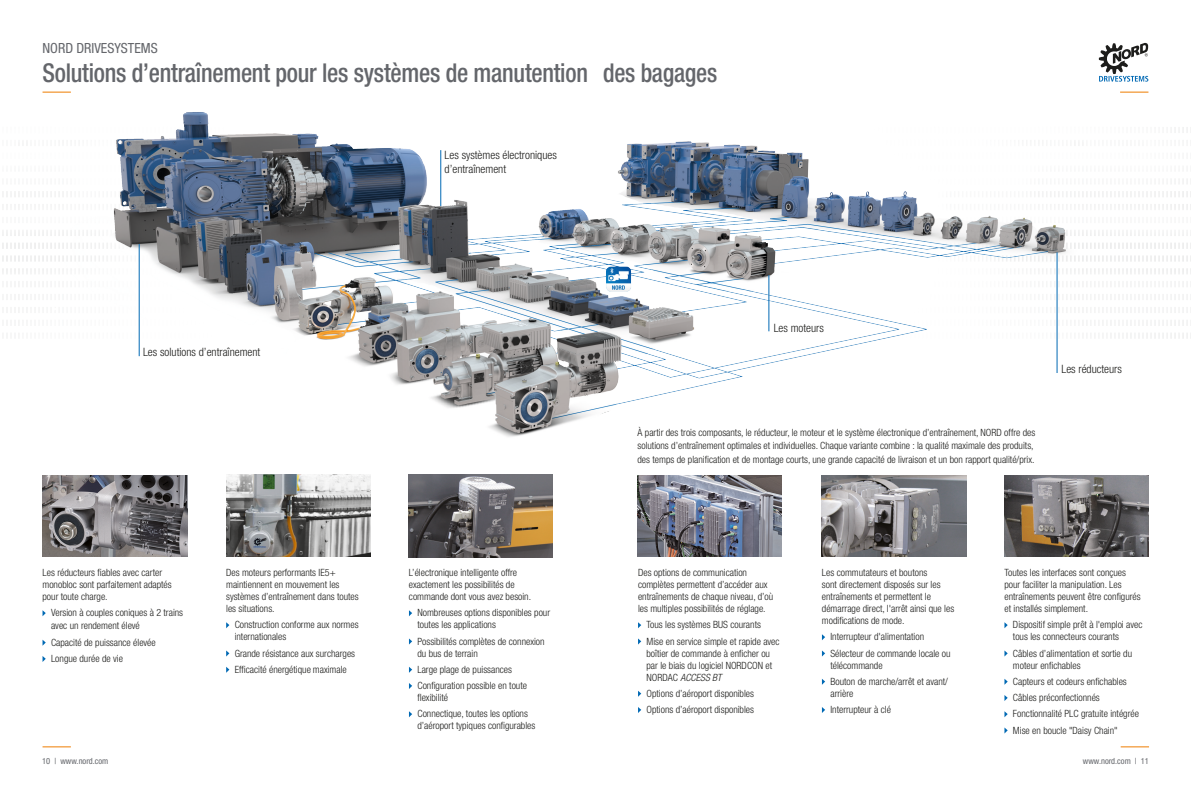
<style>
.page{position:relative;width:1191px;height:792px;background:#fff}
.page>*{position:absolute;margin:0;border:0;box-sizing:border-box;transform-origin:0 0}
.t1{font:500 condensed 26px "Helvetica Neue LT Std";letter-spacing:-.01em;color:#64666b;scale:.93 1}
.t2{font:condensed 14px "Helvetica Neue LT Std";color:#64666b}
.t3{font:300 condensed 11.5px/13.8px "Helvetica Neue LT Std";color:#1d1d1b}
.Absatzformat_1{font:300 condensed 10px/12px "Helvetica Neue LT Std";color:#1d1d1b}
.t4{font:condensed 8.5px "Helvetica Neue LT Std";color:#64666b}
.s1{font-style:italic}
</style>
<div class="page">
<svg style="left:43px;top:746px;width:28px;height:1px"></svg>
<svg style="left:43px;top:92px;width:28px;height:1px"></svg>
<svg style="left:1120px;top:92px;width:28px;height:1px"></svg>
<svg style="left:1120px;top:746px;width:29px;height:1px"></svg>
<svg style="left:1098px;top:43px;width:50px;height:39px"></svg>
<img style="left:55px;top:112px;width:1065px;height:325px">
<img style="left:226px;top:475px;width:144px;height:82px">
<img style="left:42px;top:475px;width:145px;height:82px">
<img style="left:822px;top:475px;width:144px;height:82px">
<img style="left:637px;top:475px;width:144px;height:82px">
<img style="left:409px;top:475px;width:144px;height:82px">
<img style="left:1004px;top:475px;width:144px;height:82px">
<svg style="left:43px;top:610px;width:3px;height:6px"></svg>
<svg style="left:43px;top:656px;width:3px;height:6px"></svg>
<svg style="left:226px;top:622px;width:3px;height:6px"></svg>
<svg style="left:226px;top:650px;width:3px;height:7px"></svg>
<svg style="left:226px;top:667px;width:3px;height:6px"></svg>
<svg style="left:409px;top:610px;width:3px;height:6px"></svg>
<svg style="left:409px;top:638px;width:3px;height:7px"></svg>
<svg style="left:409px;top:667px;width:3px;height:6px"></svg>
<svg style="left:409px;top:683px;width:3px;height:6px"></svg>
<svg style="left:409px;top:711px;width:3px;height:6px"></svg>
<svg style="left:638px;top:622px;width:3px;height:6px"></svg>
<svg style="left:638px;top:638px;width:3px;height:7px"></svg>
<svg style="left:638px;top:691px;width:3px;height:6px"></svg>
<svg style="left:638px;top:707px;width:3px;height:6px"></svg>
<svg style="left:1004px;top:622px;width:3px;height:6px"></svg>
<svg style="left:1004px;top:650px;width:3px;height:7px"></svg>
<svg style="left:1004px;top:679px;width:3px;height:6px"></svg>
<svg style="left:1004px;top:695px;width:3px;height:6px"></svg>
<svg style="left:1004px;top:711px;width:3px;height:6px"></svg>
<svg style="left:1004px;top:728px;width:3px;height:6px"></svg>
<svg style="left:822px;top:634px;width:3px;height:6px"></svg>
<svg style="left:822px;top:650px;width:3px;height:7px"></svg>
<svg style="left:822px;top:679px;width:3px;height:6px"></svg>
<svg style="left:822px;top:707px;width:3px;height:6px"></svg>
<hr style="left:440px;top:150px;width:1px;height:56px;background:#0069b4">
<hr style="left:139px;top:244px;width:1px;height:112px;background:#0069b4">
<hr style="left:768px;top:275px;width:1px;height:56px;background:#0069b4">
<hr style="left:1056px;top:252px;width:1px;height:121px;background:#0069b4">
<h2 class="t2" style="left:43px;top:40px;width:117px">NORD DRIVESYSTEMS</h2>
<h1 class="t1" style="left:43px;top:57px;width:727px">Solutions d’entraînement pour les systèmes de manutention des bagages</h1>
<p class="t3" style="left:143px;top:345px;width:119px">Les solutions d’entraînement</p>
<p class="t3" style="left:444px;top:148px;width:114px">Les systèmes électroniques d’entraînement</p>
<p class="Absatzformat_1" style="left:43px;top:566px;width:131px">Les réducteurs fiables avec carter monobloc sont parfaitement adaptés pour toute charge.</p>
<p class="Absatzformat_1" style="left:51px;top:606px;width:134px;line-height:13.2px">Version à couples coniques à 2 trains avec un rendement élevé</p>
<p class="Absatzformat_1" style="left:51px;top:636px;width:106px">Capacité de puissance élevée</p>
<p class="Absatzformat_1" style="left:51px;top:652px;width:73px">Longue durée de vie</p>
<p class="Absatzformat_1" style="left:226px;top:566px;width:134px">Des moteurs performants IE5+ maintiennent en mouvement les systèmes d’entraînement dans toutes les situations.</p>
<p class="Absatzformat_1" style="left:235px;top:619px;width:125px">Construction conforme aux normes internationales</p>
<p class="Absatzformat_1" style="left:235px;top:647px;width:122px">Grande résistance aux surcharges</p>
<p class="Absatzformat_1" style="left:235px;top:663px;width:114px">Efficacité énergétique maximale</p>
<p class="Absatzformat_1" style="left:409px;top:566px;width:124px">L’électronique intelligente offre exactement les possibilités de commande dont vous avez besoin.</p>
<p class="Absatzformat_1" style="left:417px;top:607px;width:134px">Nombreuses options disponibles pour toutes les applications</p>
<p class="Absatzformat_1" style="left:417px;top:635px;width:129px">Possibilités complètes de connexion du bus de terrain</p>
<p class="Absatzformat_1" style="left:417px;top:663px;width:96px">Large plage de puissances</p>
<p class="Absatzformat_1" style="left:417px;top:679px;width:111px">Configuration possible en toute flexibilité</p>
<p class="Absatzformat_1" style="left:417px;top:708px;width:119px">Connectique, toutes les options d’aéroport typiques configurables</p>
<p class="t3" style="left:773px;top:321px;width:52px">Les moteurs</p>
<p class="Absatzformat_1" style="left:637px;top:425px;width:399px;line-height:13.5px">À partir des trois composants, le réducteur, le moteur et le système électronique d’entraînement, NORD offre des solutions d’entraînement optimales et individuelles. Chaque variante combine : la qualité maximale des produits, des temps de planification et de montage courts, une grande capacité de livraison et un bon rapport qualité/prix.</p>
<p class="t3" style="left:1061px;top:362px;width:62px">Les réducteurs</p>
<p class="Absatzformat_1" style="left:638px;top:566px;width:137px">Des options de communication complètes permettent d’accéder aux entraînements de chaque niveau, d’où les multiples possibilités de réglage.</p>
<p class="Absatzformat_1" style="left:646px;top:619px;width:116px">Tous les systèmes BUS courants</p>
<p class="Absatzformat_1" style="left:646px;top:635px;width:135px">Mise en service simple et rapide avec boîtier de commande à enficher ou par le biais du logiciel NORDCON et<br>NORDAC <span class="s1">ACCESS BT</span></p>
<p class="Absatzformat_1" style="left:646px;top:687px;width:109px">Options d’aéroport disponibles</p>
<p class="Absatzformat_1" style="left:646px;top:703px;width:109px">Options d’aéroport disponibles</p>
<p class="Absatzformat_1" style="left:822px;top:566px;width:134px">Les commutateurs et boutons<br>sont directement disposés sur les entraînements et permettent le démarrage direct, l'arrêt ainsi que les modifications de mode.</p>
<p class="Absatzformat_1" style="left:830px;top:631px;width:95px">Interrupteur d'alimentation</p>
<p class="Absatzformat_1" style="left:830px;top:647px;width:122px">Sélecteur de commande locale ou télécommande</p>
<p class="Absatzformat_1" style="left:830px;top:675px;width:119px">Bouton de marche/arrêt et avant/ arrière</p>
<p class="Absatzformat_1" style="left:830px;top:703px;width:62px">Interrupteur à clé</p>
<p class="Absatzformat_1" style="left:1004px;top:566px;width:138px">Toutes les interfaces sont conçues pour faciliter la manipulation. Les entraînements peuvent être configurés et installés simplement.</p>
<p class="Absatzformat_1" style="left:1013px;top:619px;width:131px">Dispositif simple prêt à l'emploi avec tous les connecteurs courants</p>
<p class="Absatzformat_1" style="left:1013px;top:647px;width:121px">Câbles d’alimentation et sortie du moteur enfichables</p>
<p class="Absatzformat_1" style="left:1013px;top:675px;width:115px">Capteurs et codeurs enfichables</p>
<p class="Absatzformat_1" style="left:1013px;top:691px;width:88px">Câbles préconfectionnés</p>
<p class="Absatzformat_1" style="left:1013px;top:708px;width:128px">Fonctionnalité PLC gratuite intégrée</p>
<p class="Absatzformat_1" style="left:1013px;top:724px;width:106px">Mise en boucle "Daisy Chain"</p>
<p class="t4" style="left:42px;top:756px;width:68px">10 | www.nord.com</p>
<p class="t4" style="left:1082px;top:756px;width:68px">www.nord.com | 11</p>
</div>
